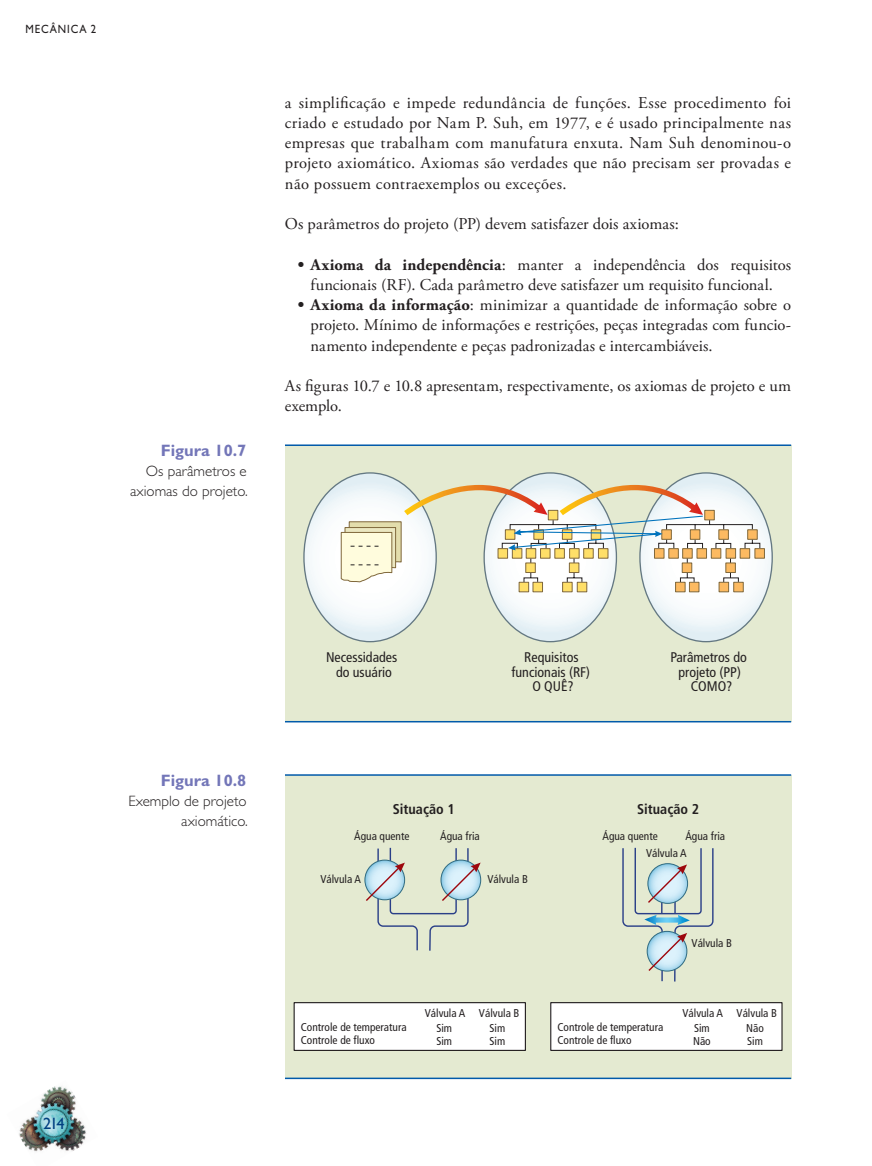
<style>
.page{position:relative;width:872px;height:1166px;background:#fff}
.page>*{position:absolute;margin:0;border:0;box-sizing:border-box;transform-origin:0 0}
.t1{font:16.5px/20.2px "Adobe Garamond Pro";letter-spacing:.005em;color:#231f20;text-align:justify}
.t2{font:700 16.5px "Gill Sans Std";color:#7376b8}
.t3{font:16.5px "Gill Sans Std";color:#014081}
.t4{font:300 15px/20.2px "Gill Sans Std";color:#231f20;text-align:right}
.t5{font:700 condensed 14.1px "Frutiger";color:#231f20}
.t6{font:condensed 13.95px/14.7px "Frutiger";color:#231f20;text-align:center}
.t7{font:12px "Gill Sans Std";letter-spacing:.085em;color:#231f20;scale:.9 1}
.t8{font:condensed 11.4px/12.8px "Frutiger";color:#231f20}
.s1{font-weight:700}
</style>
<div class="page">
<img style="left:19px;top:1086px;width:68px;height:66px">
<div style="left:285px;top:445px;width:506px;height:276px;background:#e4ead1"></div>
<hr style="left:285px;top:444px;width:506px;height:2px;background:#015aaa">
<hr style="left:285px;top:720px;width:506px;height:2px;background:#015aaa">
<svg style="left:304px;top:473px;width:468px;height:168px"></svg>
<div style="left:285px;top:774px;width:506px;height:303px;background:#e4ead1"></div>
<hr style="left:285px;top:774px;width:506px;height:1px;background:#015aaa">
<hr style="left:285px;top:1077px;width:506px;height:1px;background:#015aaa">
<div style="left:551px;top:1002px;width:231px;height:48px;background:#fff"></div>
<div style="left:550px;top:1001px;width:232px;height:49px;border:1px solid #231f20"></div>
<svg style="left:377px;top:847px;width:337px;height:135px"></svg>
<svg style="left:441px;top:859px;width:40px;height:40px"></svg>
<div style="left:440px;top:859px;width:41px;height:41px;border:1px solid #316b81;border-radius:50%"></div>
<svg style="left:440px;top:862px;width:40px;height:40px"></svg>
<svg style="left:365px;top:859px;width:39px;height:40px"></svg>
<div style="left:364px;top:859px;width:41px;height:41px;border:1px solid #316b81;border-radius:50%"></div>
<svg style="left:364px;top:862px;width:41px;height:40px"></svg>
<div style="left:661px;top:897px;width:14px;height:17px;border:1px solid #2a3f88"></div>
<div style="left:647px;top:862px;width:41px;height:41px;border:1px solid #316b81;border-radius:50%"></div>
<div style="left:646px;top:930px;width:41px;height:41px;border:1px solid #316b81;border-radius:50%"></div>
<svg style="left:646px;top:864px;width:41px;height:40px"></svg>
<svg style="left:647px;top:932px;width:40px;height:40px;background:#bccfd8"></svg>
<div style="left:293px;top:1001px;width:233px;height:49px;background:#fff;border:1px solid #231f20"></div>
<p class="t7" style="left:26px;top:22px;width:80px">MECÂNICA 2</p>
<p class="t2" style="left:161px;top:440px;width:87px">Figura 10.7</p>
<p class="t4" style="left:130px;top:461px;width:119px">Os parâmetros e axiomas do projeto.</p>
<p class="t1" style="left:285px;top:93px;width:507px">a simplificação e impede redundância de funções. Esse procedimento foi criado e estudado por Nam P. Suh, em 1977, e é usado principalmente nas empresas que trabalham com manufatura enxuta. Nam Suh denominou-o projeto axiomático. Axiomas são verdades que não precisam ser provadas e não possuem contraexemplos ou exceções.</p>
<p class="t1" style="left:285px;top:214px;width:395px">Os parâmetros do projeto (PP) devem satisfazer dois axiomas:</p>
<p class="t1" style="left:298px;top:255px;width:495px;text-align:center"><span class="s1">• Axioma da independência</span>: manter a independência dos requisitos funcionais (RF). Cada parâmetro deve satisfazer um requisito funcional.</p>
<p class="t1" style="left:310px;top:295px;width:482px;text-indent:-13px"><span class="s1">• Axioma da informação</span>: minimizar a quantidade de informação sobre o projeto. Mínimo de informações e restrições, peças integradas com funcio&shy;namento independente e peças padronizadas e intercambiáveis.</p>
<p class="t1" style="left:285px;top:376px;width:508px">As figuras 10.7 e 10.8 apresentam, respectivamente, os axiomas de projeto e um exemplo.</p>
<p class="t3" style="left:43px;top:1113px;width:23px">214</p>
<p class="t2" style="left:161px;top:770px;width:87px">Figura 10.8</p>
<p class="t4" style="left:128px;top:790px;width:121px">Exemplo de projeto axiomático.</p>
<p class="t6" style="left:326px;top:649px;width:73px">Necessidades do usuário</p>
<p class="t6" style="left:511px;top:649px;width:80px">Requisitos funcionais (RF)<br>O QUÊ?</p>
<p class="t6" style="left:670px;top:649px;width:78px">Parâmetros do projeto (PP)<br>COMO?</p>
<p class="t5" style="left:393px;top:801px;width:63px">Situação 1</p>
<p class="t5" style="left:637px;top:801px;width:63px">Situação 2</p>
<p class="t8" style="left:354px;top:829px;width:57px">Água quente</p>
<p class="t8" style="left:440px;top:829px;width:41px">Água fria</p>
<p class="t8" style="left:602px;top:829px;width:57px">Água quente</p>
<p class="t8" style="left:685px;top:829px;width:41px">Água fria</p>
<p class="t8" style="left:320px;top:872px;width:42px">Válvula A</p>
<p class="t8" style="left:487px;top:872px;width:42px">Válvula B</p>
<p class="t8" style="left:425px;top:1006px;width:96px">Válvula A Válvula B</p>
<p class="t8" style="left:301px;top:1020px;width:107px">Controle de temperatura<br>Controle de fluxo</p>
<p class="t8" style="left:436px;top:1021px;width:17px">Sim</p>
<p class="t8" style="left:489px;top:1021px;width:17px">Sim</p>
<p class="t8" style="left:436px;top:1034px;width:17px">Sim</p>
<p class="t8" style="left:489px;top:1034px;width:17px">Sim</p>
<p class="t8" style="left:646px;top:846px;width:42px">Válvula A</p>
<p class="t8" style="left:691px;top:936px;width:42px">Válvula B</p>
<p class="t8" style="left:557px;top:1020px;width:107px">Controle de temperatura<br>Controle de fluxo</p>
<p class="t8" style="left:682px;top:1006px;width:96px">Válvula A Válvula B</p>
<p class="t8" style="left:694px;top:1021px;width:17px">Sim</p>
<p class="t8" style="left:746px;top:1021px;width:19px">Não</p>
<p class="t8" style="left:693px;top:1034px;width:19px">Não</p>
<p class="t8" style="left:747px;top:1034px;width:17px">Sim</p>
</div>
